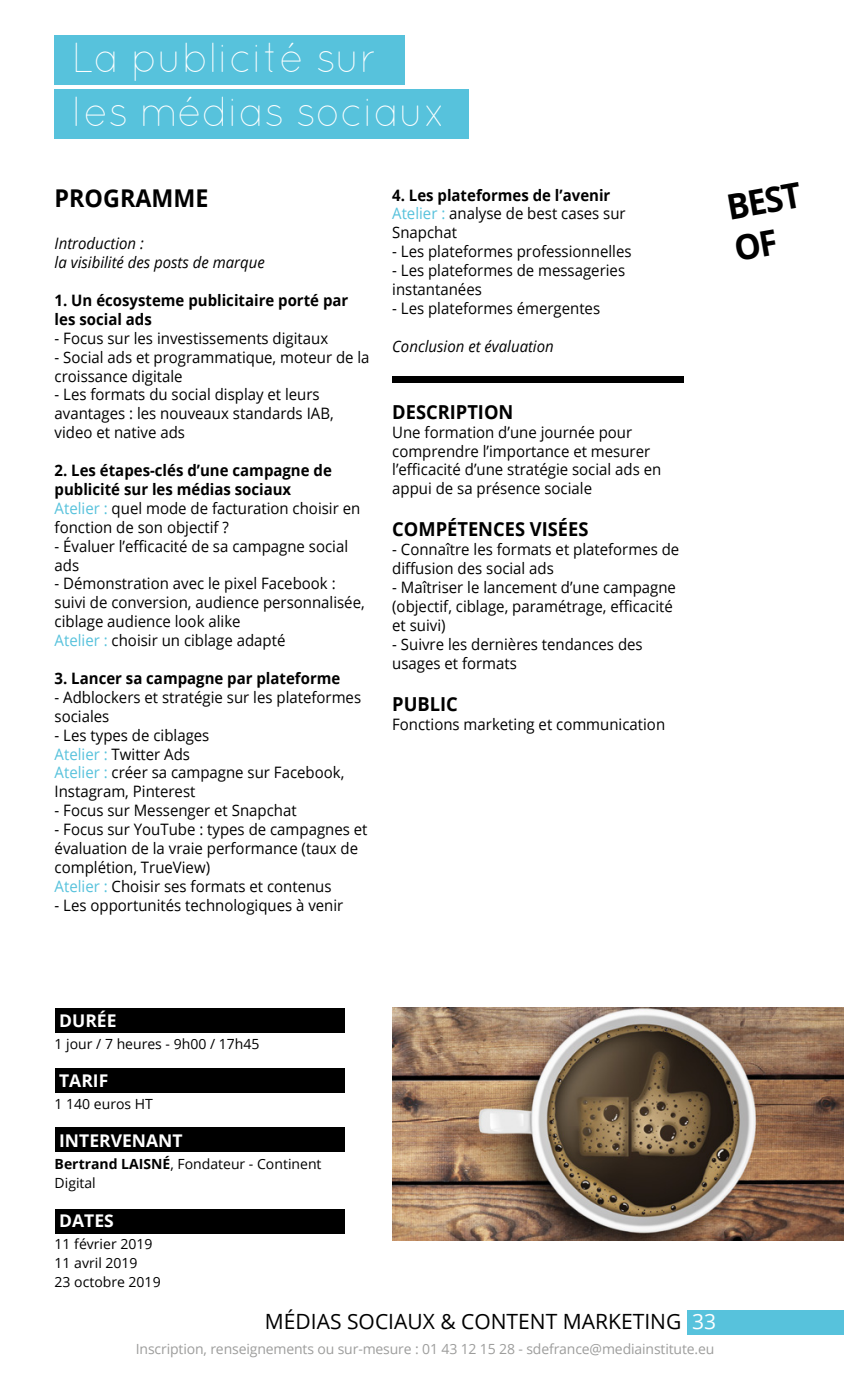
<style>
.page{position:relative;width:844px;height:1389px;background:#fff}
.page>*{position:absolute;margin:0;border:0;box-sizing:border-box;transform-origin:0 0}
.t1{font:300 42px/54.6px "Quicksand";color:#fff;scale:.95 1}
.t2{font:700 35px/42px "Open Sans";color:#000;scale:.95 1}
.t3{font:700 24.5px "Open Sans";color:#000;scale:.95 1}
.t4{font:21px "Open Sans";color:#000}
.t5{font:700 19.25px "Open Sans";color:#000;scale:.95 1}
.t6{font:700 17.5px "Open Sans";color:#fff}
.t7{font:15.75px/18.9px "Open Sans";color:#000;scale:.95 1}
.t8{font:700 15.75px/18.9px "Open Sans";color:#000;scale:.95 1}
.t9{font:italic 15.75px/18.9px "Open Sans";color:#000;scale:.95 1}
.t10{font:14px/19.2px "Open Sans";color:#000}
.t11{font:14px "Open Sans";letter-spacing:-.01em;color:#9d9d9c}
.s1{font-weight:400;color:#57c2dc}
.s2{font-weight:400}
.s3{color:#57c2dc}
.s4{font-weight:700}
.s5{color:#fff}
</style>
<div class="page">
<div style="left:687px;top:1310px;width:156px;height:24px;background:#57c2dc"></div>
<div style="left:55px;top:1008px;width:289px;height:25px;background:#000"></div>
<div style="left:55px;top:1068px;width:289px;height:25px;background:#000"></div>
<div style="left:55px;top:1128px;width:289px;height:24px;background:#000"></div>
<div style="left:55px;top:1209px;width:289px;height:24px;background:#000"></div>
<div style="left:392px;top:376px;width:292px;height:7px;background:#000"></div>
<img style="left:392px;top:1007px;width:451px;height:233px">
<div style="left:55px;top:35px;width:349px;height:49px;background:#57c2dc"></div>
<div style="left:55px;top:89px;width:414px;height:50px;background:#57c2dc"></div>
<h1 class="t1" style="left:72px;top:29px;width:395px">La publicité sur<br>les médias sociaux</h1>
<h3 class="t3" style="left:55px;top:181px;width:163px">PROGRAMME</h3>
<p class="t9" style="left:55px;top:234px;width:223px">Introduction :<br>la visibilité des posts de marque</p>
<p class="t8" style="left:55px;top:290px;width:310px">1. Un écosysteme publicitaire porté par les social ads</p>
<p class="t7" style="left:55px;top:328px;width:289px">- Focus sur les investissements digitaux</p>
<p class="t7" style="left:55px;top:347px;width:333px">- Social ads et programmatique, moteur de la croissance digitale</p>
<p class="t7" style="left:55px;top:385px;width:295px">- Les formats du social display et leurs avantages : les nouveaux standards IAB, video et native ads</p>
<p class="t8" style="left:55px;top:460px;width:323px">2. Les étapes-clés d’une campagne de publicité sur les médias sociaux<br><span class="s1">Atelier :</span> <span class="s2">quel mode de facturation choisir en fonction de son objectif ?</span></p>
<p class="t7" style="left:55px;top:536px;width:310px">- Évaluer l’efficacité de sa campagne social ads</p>
<p class="t7" style="left:55px;top:574px;width:328px">- Démonstration avec le pixel Facebook : suivi de conversion, audience personnalisée, ciblage audience look alike<br><span class="s3">Atelier :</span> choisir un ciblage adapté</p>
<p class="t8" style="left:55px;top:668px;width:302px">3. Lancer sa campagne par plateforme</p>
<p class="t7" style="left:55px;top:687px;width:324px">- Adblockers et stratégie sur les plateformes sociales</p>
<p class="t7" style="left:55px;top:725px;width:306px">- Les types de ciblages<br><span class="s3">Atelier :</span> Twitter Ads<br><span class="s3">Atelier :</span> créer sa campagne sur Facebook,<br>Instagram, Pinterest</p>
<p class="t7" style="left:55px;top:801px;width:256px">- Focus sur Messenger et Snapchat</p>
<p class="t7" style="left:55px;top:820px;width:331px">- Focus sur YouTube : types de campagnes et évaluation de la vraie performance (taux de complétion, TrueView)<br><span class="s3">Atelier :</span> Choisir ses formats et contenus</p>
<p class="t7" style="left:55px;top:895px;width:305px">- Les opportunités technologiques à venir</p>
<p class="t7" style="left:392px;top:185px;width:247px"><span class="s4">4. Les plateformes de l’avenir<br></span><span class="s3">Atelier :</span> analyse de best cases sur<br>Snapchat</p>
<p class="t7" style="left:392px;top:242px;width:253px">- Les plateformes professionnelles</p>
<p class="t7" style="left:392px;top:261px;width:247px">- Les plateformes de messageries instantanées</p>
<p class="t7" style="left:392px;top:298px;width:220px">- Les plateformes émergentes</p>
<p class="t9" style="left:392px;top:336px;width:171px">Conclusion et évaluation</p>
<p class="t5" style="left:392px;top:398px;width:129px">DESCRIPTION</p>
<p class="t7" style="left:392px;top:422px;width:285px">Une formation d’une journée pour comprendre l’importance et mesurer l’efficacité d’une stratégie social ads en appui de sa présence sociale</p>
<p class="t5" style="left:392px;top:516px;width:208px">COMPÉTENCES VISÉES</p>
<p class="t7" style="left:392px;top:540px;width:304px">- Connaître les formats et plateformes de diffusion des social ads</p>
<p class="t7" style="left:392px;top:578px;width:300px">- Maîtriser le lancement d’une campagne (objectif, ciblage, paramétrage, efficacité et suivi)</p>
<p class="t7" style="left:392px;top:634px;width:265px">- Suivre les dernières tendances des usages et formats</p>
<p class="t5" style="left:392px;top:690px;width:71px">PUBLIC</p>
<p class="t7" style="left:392px;top:714px;width:289px">Fonctions marketing et communication</p>
<h2 class="t2" style="left:723px;top:186px;width:80px;rotate:-10deg">BEST<br>OF</h2>
<p class="t6" style="left:59px;top:1008px;width:59px">DURÉE</p>
<p class="t10" style="left:55px;top:1034px;width:206px">1 jour / 7 heures - 9h00 / 17h45</p>
<p class="t6" style="left:59px;top:1069px;width:51px">TARIF</p>
<p class="t10" style="left:55px;top:1094px;width:100px">1 140 euros HT</p>
<p class="t6" style="left:59px;top:1129px;width:125px">INTERVENANT</p>
<p class="t10" style="left:55px;top:1154px;width:268px"><span class="s4">Bertrand LAISNÉ</span>, Fondateur - Continent<br>Digital</p>
<p class="t6" style="left:59px;top:1208px;width:56px">DATES</p>
<p class="t10" style="left:55px;top:1234px;width:107px">11 février 2019<br>11 avril 2019<br>23 octobre 2019</p>
<h3 class="t4" style="left:265px;top:1307px;width:452px">MÉDIAS SOCIAUX &amp; CONTENT MARKETING <span class="s5">33</span></h3>
<p class="t11" style="left:136px;top:1339px;width:580px">Inscription, renseignements ou sur-mesure : 01 43 12 15 28 - sdefrance@mediainstitute.eu</p>
</div>
